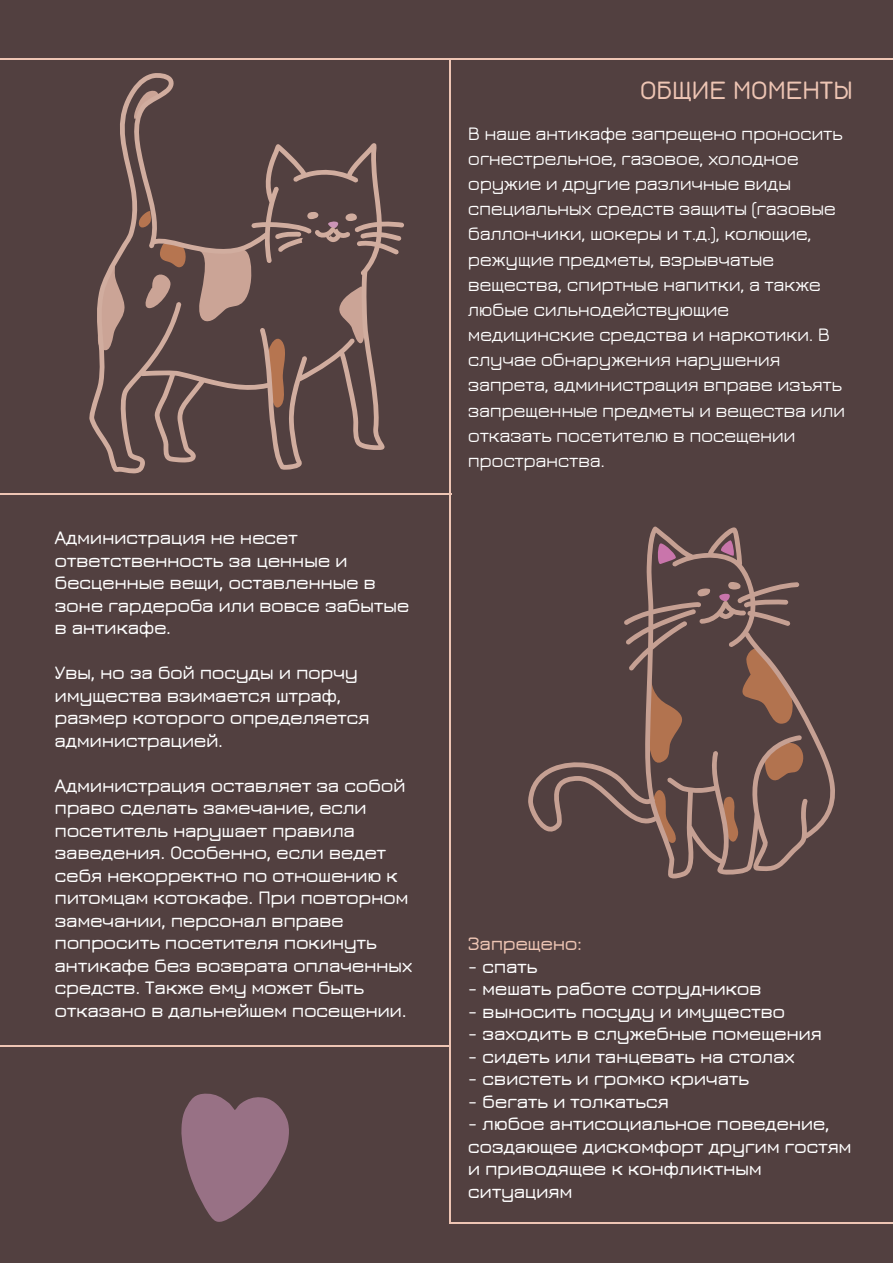
<style>
.page{position:relative;width:893px;height:1264px;background:#fff}
.page>*{position:absolute;margin:0;border:0;box-sizing:border-box;transform-origin:0 0}
.t1{font:600 27.15px "Jura";letter-spacing:-.025em;color:#eec5b4}
.t2{font:600 19.5px/22.5px "Jura";letter-spacing:-.025em;color:#fff}
.t3{font:500 19.5px/25.2px "Jura";letter-spacing:-.025em;color:#fff}
.t4{font:600 19.5px "Jura";letter-spacing:-.025em;color:#eec5b4}
</style>
<div class="page">
<div style="left:0;top:0;width:892px;height:1262px;background:#524040"></div>
<hr style="left:449px;top:60px;width:1px;height:1163px;background:#eec5b4">
<hr style="left:449px;top:1221px;width:443px;height:1px;background:#eec5b4">
<hr style="left:0;top:58px;width:892px;height:1px;background:#eec5b4">
<svg style="left:89px;top:73px;width:315px;height:400px"></svg>
<hr style="left:0;top:493px;width:451px;height:1px;background:#eec5b4">
<hr style="left:0;top:1045px;width:448px;height:1px;background:#eec5b4">
<svg style="left:181px;top:1093px;width:108px;height:129px"></svg>
<svg style="left:528px;top:526px;width:307px;height:352px"></svg>
<svg style="left:657px;top:539px;width:88px;height:84px"></svg>
<p class="t2" style="left:55px;top:526px;width:356px">Администрация не несет ответственность за ценные и бесценные вещи, оставленные в зоне гардероба или вовсе забытые в антикафе.</p>
<p class="t2" style="left:55px;top:661px;width:317px">Увы, но за бой посуды и порчу имущества взимается штраф, размер которого определяется</p>
<p class="t2" style="left:55px;top:728px;width:170px">администрацией.</p>
<p class="t2" style="left:55px;top:773px;width:359px">Администрация оставляет за собой право сделать замечание, если посетитель нарушает правила заведения. Особенно, если ведет себя некорректно по отношению к питомцам котокафе. При повторном замечании, персонал вправе попросить посетителя покинуть антикафе без возврата оплаченных средств. Также ему может быть отказано в дальнейшем посещении.</p>
<p class="t1" style="left:639px;top:72px;width:215px">ОБЩИЕ МОМЕНТЫ</p>
<p class="t3" style="left:468px;top:120px;width:379px">В наше антикафе запрещено проносить огнестрельное, газовое, холодное оружие и другие различные виды специальных средств защиты (газовые баллончики, шокеры и т.д.), колющие, режущие предметы, взрывчатые вещества, спиртные напитки, а также любые сильнодействующие медицинские средства и наркотики. В случае обнаружения нарушения запрета, администрация вправе изъять запрещенные предметы и вещества или отказать посетителю в посещении пространства.</p>
<p class="t4" style="left:468px;top:931px;width:116px">Запрещено:</p>
<p class="t2" style="left:468px;top:954px;width:71px">- спать</p>
<p class="t2" style="left:468px;top:976px;width:295px">- мешать работе сотрудников</p>
<p class="t2" style="left:468px;top:999px;width:319px">- выносить посуду и имущество</p>
<p class="t2" style="left:468px;top:1021px;width:355px">- заходить в служебные помещения</p>
<p class="t2" style="left:468px;top:1044px;width:328px">- сидеть или танцевать на столах</p>
<p class="t2" style="left:468px;top:1066px;width:283px">- свистеть и громко кричать</p>
<p class="t2" style="left:468px;top:1089px;width:203px">- бегать и толкаться</p>
<p class="t2" style="left:468px;top:1111px;width:385px">- любое антисоциальное поведение, создающее дискомфорт другим гостям и приводящее к конфликтным ситуациям</p>
</div>
